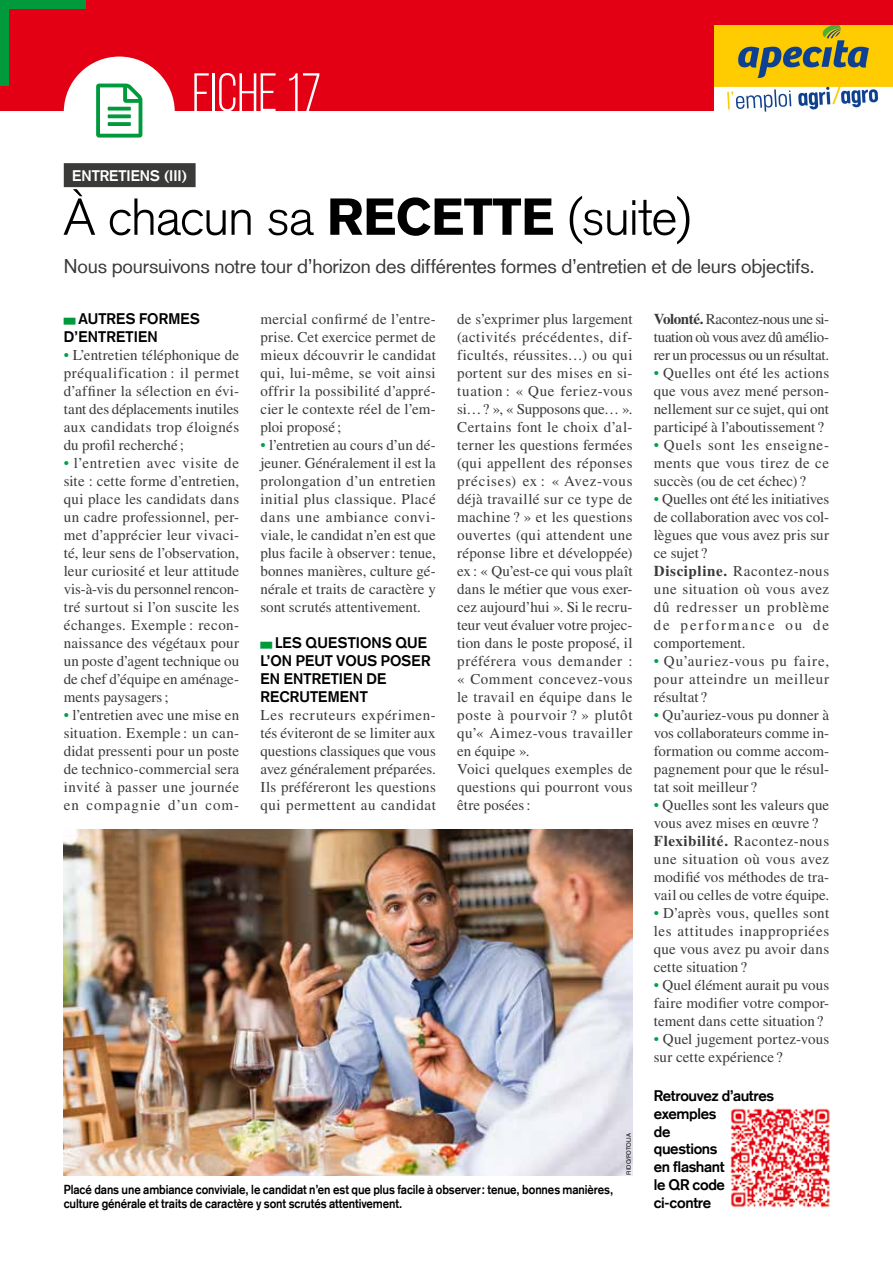
<style>
.page{position:relative;width:893px;height:1263px;background:#fff}
.page>*{position:absolute;margin:0;border:0;box-sizing:border-box;transform-origin:0 0}
.t1{font:121.5px "Beret LT Std";color:#009a3c;scale:.1 1}
.t2{font:54px "Bebas Neue";color:#fff}
.t3{font:300 51px "Basic Commercial LT Com";letter-spacing:-.01em;color:#000}
.t4{font:19.5px "Basic Commercial LT Com";letter-spacing:-.01em;color:#3a3a39}
.t5{font:15px/18px "Times LT Std";letter-spacing:.015em;color:#3a3a39;text-align:justify}
.t6{font:700 15px/18px "Basic Commercial LT Com";letter-spacing:.005em;color:#000}
.t7{font:700 15px/17.7px "Basic Commercial LT Com";letter-spacing:-.02em;color:#000}
.t8{font:700 15px "Basic Commercial LT Com";color:#fff}
.t9{font:700 12.75px/13.5px "Basic Commercial LT Com";letter-spacing:-.005em;color:#000;scale:.9 1}
.t10{font:6px "Helvetica LT Std";letter-spacing:-.005em;color:#000}
.s1{font-weight:900}
.s2{color:#00a24a}
.s3{font-weight:700}
</style>
<div class="page">
<div style="left:0;top:0;width:893px;height:111px;background:#e30015"></div>
<div style="left:0;top:0;width:85px;height:9px;background:#009a3c"></div>
<div style="left:0;top:0;width:9px;height:85px;background:#009a3c"></div>
<div style="left:64px;top:57px;width:111px;height:111px;background:#fff;border-radius:50%"></div>
<svg style="left:96px;top:84px;width:46px;height:54px"></svg>
<div style="left:64px;top:163px;width:132px;height:24px;background:#3a3a39"></div>
<img style="left:64px;top:829px;width:568px;height:346px">
<img style="left:730px;top:1108px;width:100px;height:100px">
<img style="left:714px;top:26px;width:179px;height:86px">
<h2 class="t2" style="left:192px;top:64px;width:131px">FICHE 17</h2>
<h2 class="t2" style="left:286px;top:64px;width:42px">02</h2>
<p class="t8" style="left:72px;top:167px;width:116px">Entretiens (III)</p>
<h3 class="t3" style="left:64px;top:187px;width:629px">À chacun sa <span class="s1">RECETTE</span> (suite)</h3>
<h3 class="t4" style="left:64px;top:255px;width:753px">Nous poursuivons notre tour d’horizon des différentes formes d’entretien et de leurs objectifs.</h3>
<p class="t5" style="left:260px;top:310px;width:177px">mercial confirmé de l’entre&shy;prise. Cet exercice permet de mieux découvrir le candidat qui, lui-même, se voit ainsi offrir la possibilité d’appré&shy;cier le contexte réel de l’em&shy;ploi proposé ;</p>
<p class="t5" style="left:260px;top:436px;width:177px"><span class="s2">•</span> l’entretien au cours d’un dé&shy;jeuner. Généralement il est la prolongation d’un entretien initial plus classique. Placé dans une ambiance convi&shy;viale, le candidat n’en est que plus facile à observer: tenue, bonnes manières, culture gé&shy;nérale et traits de caractère y sont scrutés attentivement.</p>
<h1 class="t1" style="left:260px;top:560px;width:119px">—</h1>
<p class="t6" style="left:64px;top:310px;width:138px;text-indent:15px">Autres formes d’entretien</p>
<p class="t5" style="left:64px;top:346px;width:177px"><span class="s2">•</span> L’entretien téléphonique de préqualification : il permet d’affiner la sélection en évi&shy;tant des déplacements inutiles aux candidats trop éloignés du profil recherché ;</p>
<p class="t5" style="left:64px;top:454px;width:177px"><span class="s2">•</span> l’entretien avec visite de site : cette forme d’entretien, qui place les candidats dans un cadre professionnel, per&shy;met d’apprécier leur vivaci&shy;té, leur sens de l’observation, leur curiosité et leur attitude vis-à-vis du personnel rencon&shy;tré surtout si l’on suscite les échanges. Exemple : recon&shy;naissance des végétaux pour un poste d’agent technique ou de chef d’équipe en aménage&shy;ments paysagers;</p>
<p class="t5" style="left:64px;top:706px;width:177px"><span class="s2">•</span> l’entretien avec une mise en situation. Exemple : un can&shy;didat pressenti pour un poste de technico-commercial sera invité à passer une journée en compagnie d’un com-</p>
<p class="t5" style="left:457px;top:310px;width:177px;text-align:left">de s’exprimer plus largement (activités précédentes, dif&shy;ficultés, réussites…) ou qui portent sur des mises en si&shy;tuation : « Que feriez-vous si…? », « Supposons que… ».<br>Certains font le choix d’al&shy;terner les questions fermées (qui appellent des réponses précises) ex : « Avez-vous déjà travaillé sur ce type de machine ? » et les questions ouvertes (qui attendent une réponse libre et développée) ex : « Qu’est-ce qui vous plaît dans le métier que vous exer&shy;cez aujourd’hui ». Si le recru&shy;teur veut évaluer votre projec&shy;tion dans le poste proposé, il préférera vous demander : « Comment concevez-vous le travail en équipe dans le poste à pourvoir ? » plutôt qu’« Aimez-vous travailler en équipe ».<br>Voici quelques exemples de questions qui pourront vous être posées:</p>
<p class="t5" style="left:654px;top:310px;width:177px"><span class="s3">Volonté.</span> Racontez-nous une si&shy;tuation où vous avez dû amélio&shy;rer un processus ou un résultat.</p>
<h1 class="t1" style="left:64px;top:236px;width:119px">—</h1>
<p class="t5" style="left:654px;top:364px;width:177px"><span class="s2">•</span> Quelles ont été les actions que vous avez mené person&shy;nellement sur ce sujet, qui ont participé à l’aboutissement ?</p>
<p class="t5" style="left:654px;top:436px;width:177px"><span class="s2">•</span> Quels sont les enseigne&shy;ments que vous tirez de ce succès (ou de cet échec) ?</p>
<p class="t5" style="left:654px;top:490px;width:177px;text-align:left"><span class="s2">•</span> Quelles ont été les initiatives de collaboration avec vos col&shy;lègues que vous avez pris sur ce sujet ?<br><span class="s3">Discipline.</span> Racontez-nous une situation où vous avez dû redresser un problème de performance ou de comportement.</p>
<p class="t5" style="left:654px;top:652px;width:177px"><span class="s2">•</span> Qu’auriez-vous pu faire, pour atteindre un meilleur résultat ?</p>
<p class="t5" style="left:654px;top:706px;width:177px"><span class="s2">•</span> Qu’auriez-vous pu donner à vos collaborateurs comme in&shy;formation ou comme accom&shy;pagnement pour que le résul&shy;tat soit meilleur ?</p>
<p class="t5" style="left:654px;top:796px;width:177px;text-align:left"><span class="s2">•</span> Quelles sont les valeurs que vous avez mises en œuvre ?<br><span class="s3">Flexibilité.</span> Racontez-nous une situation où vous avez modifié vos méthodes de tra&shy;vail ou celles de votre équipe.</p>
<p class="t5" style="left:654px;top:904px;width:177px"><span class="s2">•</span> D’après vous, quelles sont les attitudes inappropriées que vous avez pu avoir dans cette situation ?</p>
<p class="t5" style="left:654px;top:976px;width:177px"><span class="s2">•</span> Quel élément aurait pu vous faire modifier votre compor&shy;tement dans cette situation ?</p>
<p class="t5" style="left:654px;top:1030px;width:177px"><span class="s2">•</span> Quel jugement portez-vous sur cette expérience ?</p>
<p class="t6" style="left:260px;top:634px;width:171px;text-indent:15px">Les questions que l’on peut vous poser en entretien de recrutement</p>
<p class="t5" style="left:260px;top:706px;width:177px">Les recruteurs expérimen&shy;tés éviteront de se limiter aux questions classiques que vous avez généralement préparées.<br>Ils préféreront les questions qui permettent au candidat</p>
<p class="t9" style="left:64px;top:1183px;width:612px">Placé dans une ambiance conviviale, le candidat n’en est que plus facile à observer: tenue, bonnes manières, culture générale et traits de caractère y sont scrutés attentivement.</p>
<p class="t10" style="left:625px;top:1174px;width:43px;rotate:-90deg">Rido/Fotolia</p>
<p class="t7" style="left:654px;top:1087px;width:122px">Retrouvez d’autres exemples<br>de<br>questions<br>en flashant<br>le QR code ci-contre</p>
</div>
